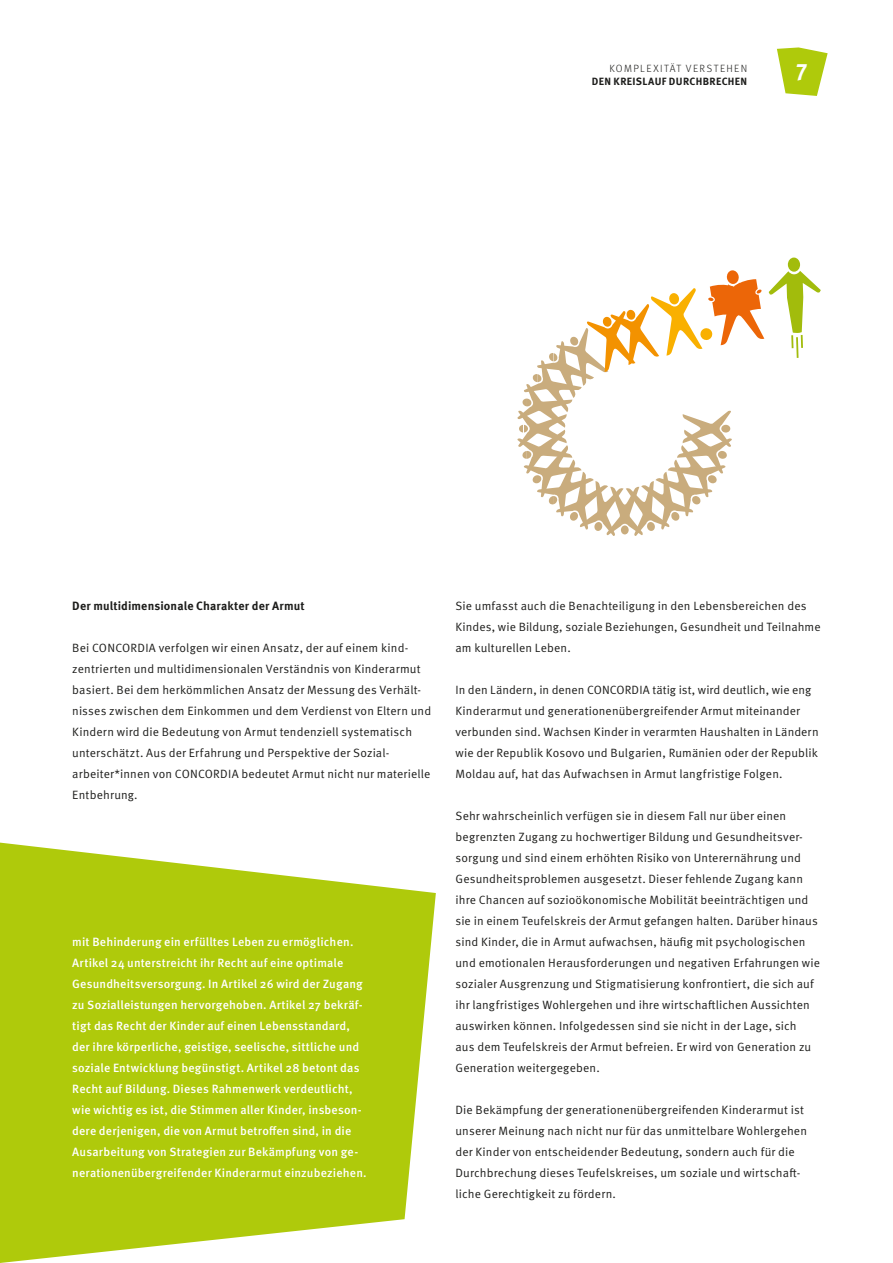
<style>
.page{position:relative;width:893px;height:1263px;background:#fff}
.page>*{position:absolute;margin:0;border:0;box-sizing:border-box;transform-origin:0 0}
.t1{font:700 23.1px "Meta Pro";color:#fff}
.t2{font:12px/21px "Meta Pro Norm";letter-spacing:.01em;color:#1d1d1b}
.t3{font:500 12px/21px "Meta Pro";letter-spacing:.015em;color:#fff}
.t4{font:700 12px "Meta Pro";letter-spacing:.01em;color:#1d1d1b}
.t5{font:700 10.5px "Meta Pro";letter-spacing:.03em;color:#1d1d1b}
.t6{font:300 10.5px "Meta Pro";letter-spacing:.135em;color:#1d1d1b}
</style>
<div class="page">
<svg style="left:518px;top:258px;width:303px;height:277px"></svg>
<svg style="left:777px;top:47px;width:51px;height:49px"></svg>
<svg style="left:0;top:843px;width:436px;height:420px;fill:#afca0b"></svg>
<p class="t6" style="left:609px;top:60px;width:139px">KOMPLEXITÄT VERSTEHEN</p>
<h1 class="t1" style="left:796px;top:50px;width:13px">7</h1>
<p class="t5" style="left:592px;top:73px;width:157px">DEN KREISLAUF DURCHBRECHEN</p>
<p class="t4" style="left:72px;top:596px;width:234px">Der multidimensionale Charakter der Armut</p>
<p class="t2" style="left:72px;top:637px;width:360px">Bei CONCORDIA verfolgen wir einen Ansatz, der auf einem kind&shy;zentrierten und multidimensionalen Verständnis von Kinderarmut basiert. Bei dem herkömmlichen Ansatz der Messung des Verhält&shy;nisses zwischen dem Einkommen und dem Verdienst von Eltern und Kindern wird die Bedeutung von Armut tendenziell systematisch unterschätzt. Aus der Erfahrung und Perspektive der Sozial&shy;arbeiter*innen von CONCORDIA bedeutet Armut nicht nur materielle Entbehrung.</p>
<p class="t3" style="left:72px;top:931px;width:296px">mit Behinderung ein erfülltes Leben zu ermöglichen.<br>Artikel 24 unterstreicht ihr Recht auf eine optimale Gesundheitsversorgung. In Artikel 26 wird der Zugang zu Sozialleistungen hervorgehoben. Artikel 27 bekräf&shy;tigt das Recht der Kinder auf einen Lebensstandard, der ihre körperliche, geistige, seelische, sittliche und soziale Entwicklung begünstigt. Artikel 28 betont das Recht auf Bildung. Dieses Rahmenwerk verdeutlicht, wie wichtig es ist, die Stimmen aller Kinder, insbeson&shy;dere derjenigen, die von Armut betroffen sind, in die Ausarbeitung von Strategien zur Bekämpfung von ge&shy;nerationenübergreifender Kinderarmut einzubeziehen.</p>
<p class="t2" style="left:455px;top:595px;width:367px">Sie umfasst auch die Benachteiligung in den Lebensbereichen des<br>Kindes, wie Bildung, soziale Beziehungen, Gesundheit und Teilnahme am kulturellen Leben.</p>
<p class="t2" style="left:455px;top:679px;width:365px">In den Ländern, in denen CONCORDIA tätig ist, wird deutlich, wie eng Kinderarmut und generationenübergreifender Armut miteinander verbunden sind. Wachsen Kinder in verarmten Haushalten in Ländern wie der Republik Kosovo und Bulgarien, Rumänien oder der Republik Moldau auf, hat das Aufwachsen in Armut langfristige Folgen.</p>
<p class="t2" style="left:455px;top:805px;width:366px">Sehr wahrscheinlich verfügen sie in diesem Fall nur über einen begrenzten Zugang zu hochwertiger Bildung und Gesundheitsver&shy;sorgung und sind einem erhöhten Risiko von Unterernährung und Gesundheitsproblemen ausgesetzt. Dieser fehlende Zugang kann ihre Chancen auf sozioökonomische Mobilität beeinträchtigen und sie in einem Teufelskreis der Armut gefangen halten. Darüber hinaus sind Kinder, die in Armut aufwachsen, häufig mit psychologischen und emotionalen Herausforderungen und negativen Erfahrungen wie sozialer Ausgrenzung und Stigmatisierung konfrontiert, die sich auf ihr langfristiges Wohlergehen und ihre wirtschaftlichen Aussichten auswirken können. Infolgedessen sind sie nicht in der Lage, sich<br>aus dem Teufelskreis der Armut befreien. Er wird von Generation zu Generation weitergegeben.</p>
<p class="t2" style="left:455px;top:1099px;width:353px">Die Bekämpfung der generationenübergreifenden Kinderarmut ist unserer Meinung nach nicht nur für das unmittelbare Wohlergehen der Kinder von entscheidender Bedeutung, sondern auch für die Durchbrechung dieses Teufelskreises, um soziale und wirtschaft&shy;liche Gerechtigkeit zu fördern.</p>
</div>
